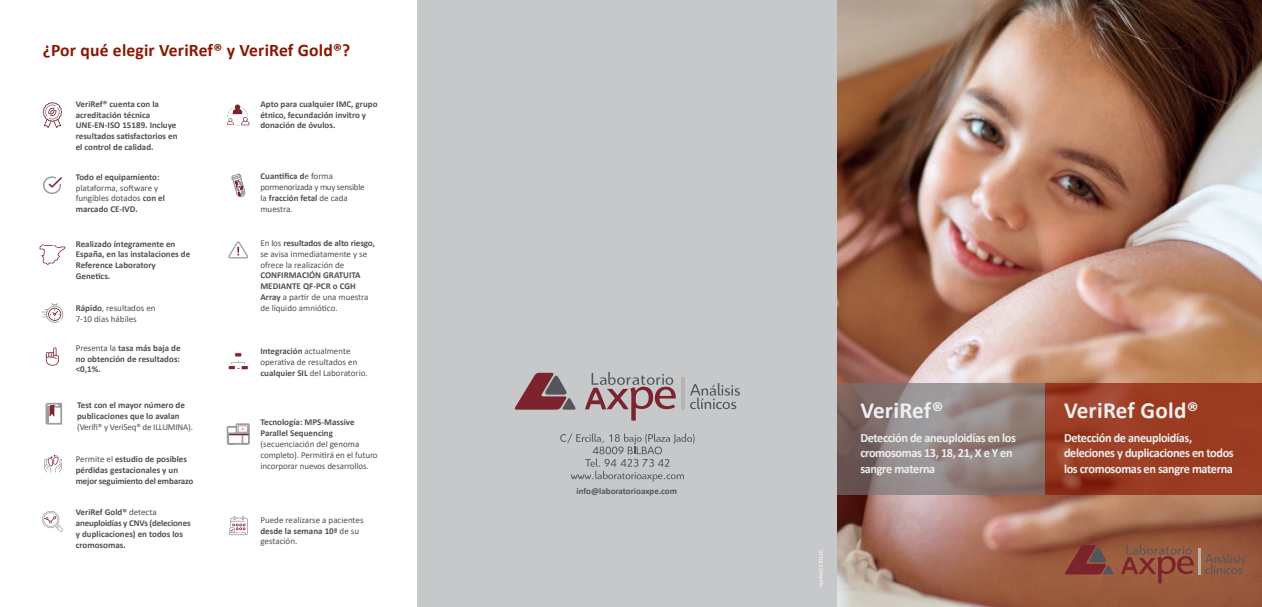
<style>
.page{position:relative;width:1262px;height:607px;background:#fff}
.page>*{position:absolute;margin:0;border:0;box-sizing:border-box;transform-origin:0 0}
.t1{font:700 23.1px "Calibri";letter-spacing:.01em;color:#edeff0}
.t2{font:700 17.6px "Calibri";letter-spacing:.01em;color:#8a1602}
.t3{font:700 12.7px/15.5px "Calibri";letter-spacing:-.03em;color:#edeff0}
.t4{font:700 9px/10.8px "Calibri";color:#4f5152}
.t5{font:9px/10.8px "Calibri";color:#4f5152}
.t6{font:9px/10.8px "Calibri";letter-spacing:-.03em;color:#4f5152}
.t7{font:700 9px "Calibri";color:#54555a}
.t8{font:5.6px "Calibri";color:#fff}
.s1{font-weight:400}
.s2{font-weight:700}
</style>
<div class="page">
<img style="left:836px;top:0;width:425px;height:607px">
<svg style="left:836px;top:383px;width:209px;height:111px;background:#8c7e7b"></svg>
<svg style="left:1045px;top:383px;width:216px;height:111px;background:#9a3b22"></svg>
<div style="left:417px;top:0;width:419px;height:607px;background:#c7c8ca"></div>
<svg style="left:1205px;top:553px;width:40px;height:21px"></svg>
<svg style="left:1121px;top:544px;width:72px;height:39px;background:#92513d"></svg>
<hr style="left:1198px;top:548px;width:2px;height:26px;background:#b4b2b2">
<svg style="left:1064px;top:545px;width:50px;height:29px"></svg>
<svg style="left:560px;top:433px;width:134px;height:48px"></svg>
<svg style="left:690px;top:383px;width:50px;height:26px"></svg>
<svg style="left:585px;top:372px;width:90px;height:48px"></svg>
<hr style="left:681px;top:377px;width:4px;height:32px;background:#b4b2b2">
<svg style="left:514px;top:373px;width:62px;height:36px"></svg>
<svg style="left:227px;top:104px;width:22px;height:22px"></svg>
<svg style="left:231px;top:173px;width:15px;height:24px"></svg>
<svg style="left:227px;top:423px;width:22px;height:23px"></svg>
<svg style="left:228px;top:352px;width:21px;height:18px"></svg>
<svg style="left:229px;top:516px;width:19px;height:19px"></svg>
<svg style="left:228px;top:241px;width:20px;height:17px"></svg>
<svg style="left:43px;top:176px;width:19px;height:18px"></svg>
<svg style="left:40px;top:244px;width:25px;height:21px"></svg>
<svg style="left:46px;top:347px;width:13px;height:18px"></svg>
<svg style="left:42px;top:510px;width:21px;height:22px"></svg>
<svg style="left:42px;top:303px;width:21px;height:20px"></svg>
<svg style="left:43px;top:102px;width:19px;height:26px"></svg>
<svg style="left:44px;top:454px;width:18px;height:18px"></svg>
<svg style="left:46px;top:403px;width:16px;height:21px"></svg>
<p class="t2" style="left:43px;top:38px;width:309px">¿Por qué elegir VeriRef® y VeriRef Gold®?</p>
<p class="t4" style="left:76px;top:98px;width:103px">VeriRef® cuenta con la acreditación técnica<br>UNE-EN-ISO 15189. Incluye resultados satisfactorios en el control de calidad.</p>
<p class="t4" style="left:76px;top:171px;width:91px">Todo el equipamiento: <span class="s1">plataforma, software y fungibles dotados</span> con el marcado CE-IVD.</p>
<p class="t4" style="left:76px;top:238px;width:116px">Realizado íntegramente en<br>España, en las instalaciones de<br>Reference Laboratory<br>Genetics.</p>
<p class="t5" style="left:76px;top:303px;width:81px"><span class="s2">Rápido</span>, resultados en<br>7-10 días hábiles</p>
<p class="t4" style="left:76px;top:342px;width:106px;text-align:justify"><span class="s1">Presenta la</span> tasa más baja de no obtención de resultados: &lt;0,1%.</p>
<p class="t4" style="left:77px;top:399px;width:117px">Test con el mayor número de publicaciones que lo avalan <span class="s1">(Verifi® y VeriSeq® de ILLUMINA).</span></p>
<p class="t4" style="left:76px;top:453px;width:119px"><span class="s1">Permite el</span> estudio de posibles pérdidas gestacionales y un mejor seguimiento del embarazo</p>
<p class="t4" style="left:76px;top:506px;width:117px">VeriRef Gold® <span class="s1">detecta </span>aneuploidías y CNVs (deleciones y duplicaciones) en todos los cromosomas.</p>
<p class="t4" style="left:260px;top:98px;width:119px">Apto para cualquier IMC, grupo étnico, fecundación invitro y donación de óvulos.</p>
<p class="t6" style="left:260px;top:170px;width:106px"><span class="s2">Cuantifica d</span>e forma pormenorizada y muy sensible la <span class="s2">fracción fetal</span> de cada muestra.</p>
<p class="t5" style="left:260px;top:237px;width:116px">En los <span class="s2">resultados de alto riesgo, </span>se avisa inmediatamente y se ofrece la realización de<br><span class="s2">CONFIRMACIÓN GRATUITA<br>MEDIANTE QF-PCR o CGH<br>Array</span> a partir de una muestra de líquido amniótico.</p>
<p class="t5" style="left:260px;top:346px;width:109px"><span class="s2">Integración</span> actualmente operativa de resultados en <span class="s2">cualquier SIL</span> del Laboratorio.</p>
<p class="t5" style="left:260px;top:416px;width:119px"><span class="s2">Tecnología: MPS-Massive<br>Parallel Sequencing </span>(secuenciación del genoma completo). Permitirá en el futuro incorporar nuevos desarrollos.</p>
<p class="t5" style="left:260px;top:514px;width:105px">Puede realizarse a pacientes <span class="s2">desde la semana 10ª</span> de su gestación.</p>
<p class="t7" style="left:576px;top:484px;width:102px">info@laboratorioaxpe.com</p>
<p class="t8" style="left:817px;top:587px;width:38px;rotate:-90deg">VeriRef.EST0220</p>
<p class="t1" style="left:860px;top:393px;width:85px">VeriRef®</p>
<p class="t3" style="left:860px;top:430px;width:157px">Detección de aneuploidías en los cromosomas 13, 18, 21, X e Y en sangre materna</p>
<p class="t1" style="left:1064px;top:393px;width:136px">VeriRef Gold®</p>
<p class="t3" style="left:1064px;top:430px;width:171px">Detección de aneuploidías, deleciones y duplicaciones en todos los cromosomas en sangre materna</p>
</div>
